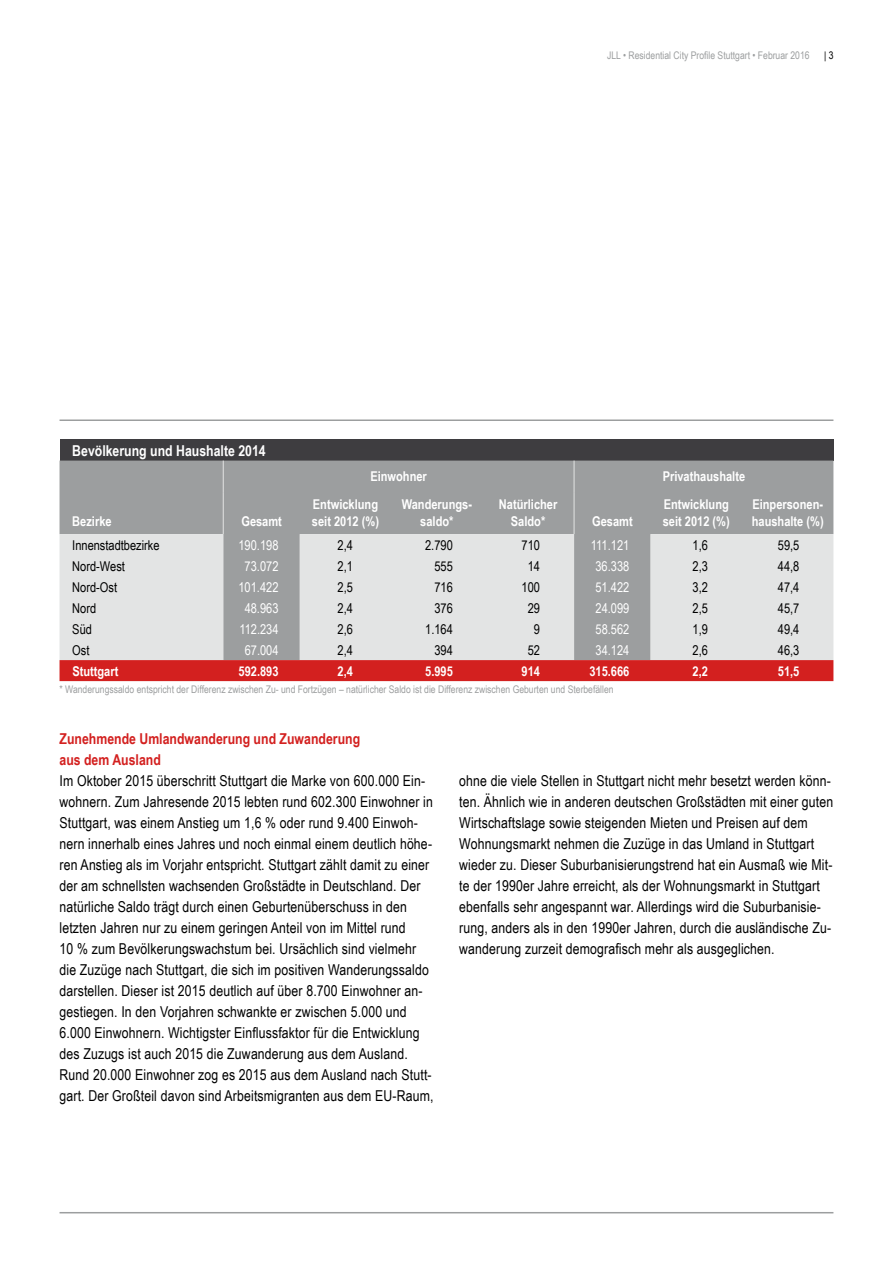
<style>
.page{position:relative;width:893px;height:1263px;background:#fff}
.page>*{position:absolute;margin:0;border:0;box-sizing:border-box;transform-origin:0 0}
.t1{font:15px/21px "Arial Narrow";letter-spacing:.01em;color:#000}
.t2{font:700 15px/21px "Arial Narrow";color:#d3201f}
.t3{font:700 15px "Arial Narrow";color:#fff}
.t4{font:700 13.5px/16.2px "Arial Narrow";color:#fff}
.t5{font:13.5px "Arial Narrow";color:#000}
.t6{font:13.5px "Arial Narrow";color:#fff}
.t7{font:10.5px "Arial Narrow";color:#9c9e9f}
.t8{font:10.5px "Arial Narrow";color:#000}
</style>
<div class="page">
<hr style="left:60px;top:1212px;width:773px;height:1px;background:#9c9e9f">
<hr style="left:60px;top:419px;width:773px;height:2px;background:#9c9e9f">
<div style="left:60px;top:440px;width:773px;height:21px;background:#3e3d40"></div>
<div style="left:60px;top:461px;width:773px;height:73px;background:#9c9e9f"></div>
<svg style="left:60px;top:534px;width:773px;height:126px;background:#d5d6d6"></svg>
<div style="left:60px;top:660px;width:773px;height:21px;background:#d3201f"></div>
<hr style="left:223px;top:461px;width:1px;height:31px;background:#e3e4e4">
<hr style="left:574px;top:461px;width:1px;height:31px;background:#e3e4e4">
<hr style="left:223px;top:492px;width:1px;height:42px;background:#e3e4e4">
<hr style="left:574px;top:492px;width:1px;height:42px;background:#e3e4e4">
<p class="t7" style="left:607px;top:47px;width:204px">JLL • Residential City Profile Stuttgart • Februar 2016</p>
<p class="t8" style="left:824px;top:47px;width:11px">| 3</p>
<p class="t3" style="left:72px;top:439px;width:195px">Bevölkerung und Haushalte 2014</p>
<p class="t4" style="left:72px;top:512px;width:41px">Bezirke</p>
<p class="t4" style="left:241px;top:512px;width:42px">Gesamt</p>
<p class="t4" style="left:370px;top:468px;width:58px">Einwohner</p>
<p class="t4" style="left:663px;top:468px;width:84px">Privathaushalte</p>
<p class="t4" style="left:312px;top:496px;width:69px">Entwicklung seit 2012 (%)</p>
<p class="t4" style="left:402px;top:496px;width:72px;text-align:center">Wanderungs&shy;saldo*</p>
<p class="t4" style="left:499px;top:496px;width:60px;text-align:center">Natürlicher<br>Saldo*</p>
<p class="t4" style="left:592px;top:512px;width:42px">Gesamt</p>
<p class="t4" style="left:663px;top:496px;width:69px">Entwicklung seit 2012 (%)</p>
<p class="t4" style="left:752px;top:496px;width:73px">Einpersonen&shy;haushalte (%)</p>
<p class="t5" style="left:72px;top:535px;width:89px">Innenstadtbezirke</p>
<p class="t6" style="left:238px;top:535px;width:42px">190.198</p>
<p class="t5" style="left:338px;top:535px;width:17px">2,4</p>
<p class="t5" style="left:425px;top:535px;width:29px">2.790</p>
<p class="t5" style="left:522px;top:535px;width:20px">710</p>
<p class="t6" style="left:591px;top:535px;width:40px">111.121</p>
<p class="t5" style="left:693px;top:535px;width:17px">1,6</p>
<p class="t5" style="left:778px;top:535px;width:23px">59,5</p>
<p class="t5" style="left:72px;top:556px;width:54px">Nord-West</p>
<p class="t6" style="left:245px;top:556px;width:35px">73.072</p>
<p class="t5" style="left:338px;top:556px;width:17px">2,1</p>
<p class="t5" style="left:434px;top:556px;width:20px">555</p>
<p class="t5" style="left:528px;top:556px;width:14px">14</p>
<p class="t6" style="left:595px;top:556px;width:35px">36.338</p>
<p class="t5" style="left:693px;top:556px;width:17px">2,3</p>
<p class="t5" style="left:778px;top:556px;width:23px">44,8</p>
<p class="t5" style="left:72px;top:577px;width:46px">Nord-Ost</p>
<p class="t6" style="left:238px;top:577px;width:42px">101.422</p>
<p class="t5" style="left:338px;top:577px;width:17px">2,5</p>
<p class="t5" style="left:434px;top:577px;width:20px">716</p>
<p class="t5" style="left:522px;top:577px;width:20px">100</p>
<p class="t6" style="left:595px;top:577px;width:35px">51.422</p>
<p class="t5" style="left:693px;top:577px;width:17px">3,2</p>
<p class="t5" style="left:778px;top:577px;width:23px">47,4</p>
<p class="t5" style="left:72px;top:598px;width:25px">Nord</p>
<p class="t6" style="left:245px;top:598px;width:35px">48.963</p>
<p class="t5" style="left:338px;top:598px;width:17px">2,4</p>
<p class="t5" style="left:434px;top:598px;width:20px">376</p>
<p class="t5" style="left:528px;top:598px;width:14px">29</p>
<p class="t6" style="left:595px;top:598px;width:35px">24.099</p>
<p class="t5" style="left:693px;top:598px;width:17px">2,5</p>
<p class="t5" style="left:778px;top:598px;width:23px">45,7</p>
<p class="t5" style="left:72px;top:619px;width:21px">Süd</p>
<p class="t6" style="left:239px;top:619px;width:41px">112.234</p>
<p class="t5" style="left:338px;top:619px;width:17px">2,6</p>
<p class="t5" style="left:425px;top:619px;width:29px">1.164</p>
<p class="t5" style="left:534px;top:619px;width:8px">9</p>
<p class="t6" style="left:595px;top:619px;width:35px">58.562</p>
<p class="t5" style="left:693px;top:619px;width:17px">1,9</p>
<p class="t5" style="left:778px;top:619px;width:23px">49,4</p>
<p class="t5" style="left:72px;top:640px;width:19px">Ost</p>
<p class="t6" style="left:245px;top:640px;width:35px">67.004</p>
<p class="t5" style="left:338px;top:640px;width:17px">2,4</p>
<p class="t5" style="left:434px;top:640px;width:20px">394</p>
<p class="t5" style="left:528px;top:640px;width:14px">52</p>
<p class="t6" style="left:595px;top:640px;width:35px">34.124</p>
<p class="t5" style="left:693px;top:640px;width:17px">2,6</p>
<p class="t5" style="left:778px;top:640px;width:23px">46,3</p>
<p class="t4" style="left:72px;top:662px;width:48px">Stuttgart</p>
<p class="t4" style="left:239px;top:662px;width:42px">592.893</p>
<p class="t4" style="left:338px;top:662px;width:17px">2,4</p>
<p class="t4" style="left:425px;top:662px;width:29px">5.995</p>
<p class="t4" style="left:522px;top:662px;width:20px">914</p>
<p class="t4" style="left:589px;top:662px;width:42px">315.666</p>
<p class="t4" style="left:693px;top:662px;width:17px">2,2</p>
<p class="t4" style="left:778px;top:662px;width:23px">51,5</p>
<p class="t7" style="left:60px;top:682px;width:556px">* Wanderungssaldo entspricht der Differenz zwischen Zu- und Fortzügen – natürlicher Saldo ist die Differenz zwischen Geburten und Sterbefällen</p>
<p class="t2" style="left:60px;top:728px;width:302px">Zunehmende Umlandwanderung und Zuwanderung aus dem Ausland</p>
<p class="t1" style="left:60px;top:770px;width:376px">Im Oktober 2015 überschritt Stuttgart die Marke von 600.000 Ein&shy;wohnern. Zum Jahresende 2015 lebten rund 602.300 Einwohner in Stuttgart, was einem Anstieg um 1,6 % oder rund 9.400 Einwoh&shy;nern innerhalb eines Jahres und noch einmal einem deutlich höhe&shy;ren Anstieg als im Vorjahr entspricht. Stuttgart zählt damit zu einer der am schnellsten wachsenden Großstädte in Deutschland. Der natürliche Saldo trägt durch einen Geburtenüberschuss in den letzten Jahren nur zu einem geringen Anteil von im Mittel rund<br>10 % zum Bevölkerungswachstum bei. Ursächlich sind vielmehr die Zuzüge nach Stuttgart, die sich im positiven Wanderungssaldo darstellen. Dieser ist 2015 deutlich auf über 8.700 Einwohner an&shy;gestiegen. In den Vorjahren schwankte er zwischen 5.000 und 6.000 Einwohnern. Wichtigster Einflussfaktor für die Entwicklung des Zuzugs ist auch 2015 die Zuwanderung aus dem Ausland.<br>Rund 20.000 Einwohner zog es 2015 aus dem Ausland nach Stutt&shy;gart. Der Großteil davon sind Arbeitsmigranten aus dem EU-Raum,</p>
<p class="t1" style="left:459px;top:770px;width:376px">ohne die viele Stellen in Stuttgart nicht mehr besetzt werden könn&shy;ten. Ähnlich wie in anderen deutschen Großstädten mit einer guten Wirtschaftslage sowie steigenden Mieten und Preisen auf dem Wohnungsmarkt nehmen die Zuzüge in das Umland in Stuttgart wieder zu. Dieser Suburbanisierungstrend hat ein Ausmaß wie Mit&shy;te der 1990er Jahre erreicht, als der Wohnungsmarkt in Stuttgart ebenfalls sehr angespannt war. Allerdings wird die Suburbanisie&shy;rung, anders als in den 1990er Jahren, durch die ausländische Zu&shy;wanderung zurzeit demografisch mehr als ausgeglichen.</p>
</div>
